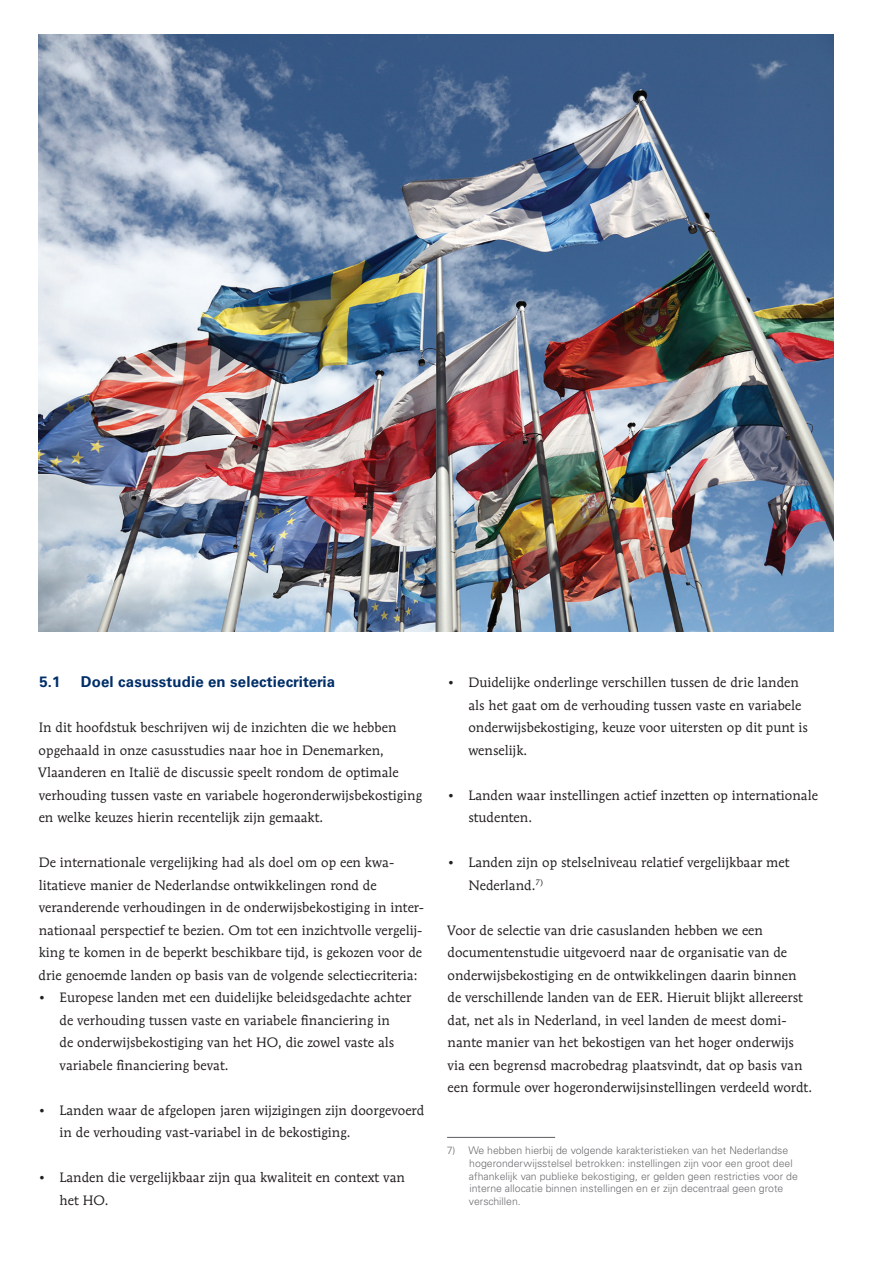
<style>
.page{position:relative;width:893px;height:1263px;background:#fff}
.page>*{position:absolute;margin:0;border:0;box-sizing:border-box;transform-origin:0 0}
.t1{font:700 15px "Univers LT Std";letter-spacing:.01em;color:#002e68}
.t2{font:13.5px/22.5px "Mendoza Roman Std";color:#231f20}
.t3{font:300 10.5px/12.6px "Univers LT Std";color:#6c6d70}
</style>
<div class="page">
<img style="left:38px;top:34px;width:795px;height:597px">
<hr style="left:447px;top:1137px;width:108px;height:1px;background:#6c6d70">
<p class="t1" style="left:39px;top:673px;width:23px">5.1</p>
<p class="t1" style="left:81px;top:673px;width:256px">Doel casusstudie en selectiecriteria</p>
<p class="t2" style="left:38px;top:716px;width:386px">In dit hoofdstuk beschrijven wij de inzichten die we hebben opgehaald in onze casusstudies naar hoe in Denemarken, Vlaanderen en Italië de discussie speelt rondom de optimale verhouding tussen vaste en variabele hogeronderwijsbekostiging en welke keuzes hierin recentelijk zijn gemaakt.</p>
<p class="t2" style="left:39px;top:851px;width:387px">De internationale vergelijking had als doel om op een kwa&shy;litatieve manier de Nederlandse ontwikkelingen rond de veranderende verhoudingen in de onderwijsbekostiging in inter&shy;nationaal perspectief te bezien. Om tot een inzichtvolle vergelij&shy;king te komen in de beperkt beschikbare tijd, is gekozen voor de drie genoemde landen op basis van de volgende selectiecriteria:</p>
<p class="t2" style="left:60px;top:986px;width:353px;text-indent:-21px">• Europese landen met een duidelijke beleidsgedachte achter de verhouding tussen vaste en variabele financiering in<br>de onderwijsbekostiging van het HO, die zowel vaste als variabele financiering bevat.</p>
<p class="t2" style="left:60px;top:1099px;width:366px;text-indent:-21px">• Landen waar de afgelopen jaren wijzigingen zijn doorgevoerd in de verhouding vast-variabel in de bekostiging.</p>
<p class="t2" style="left:60px;top:1166px;width:347px;text-indent:-21px">• Landen die vergelijkbaar zijn qua kwaliteit en context van het HO.</p>
<p class="t2" style="left:468px;top:671px;width:341px;text-indent:-21px">• Duidelijke onderlinge verschillen tussen de drie landen als het gaat om de verhouding tussen vaste en variabele onderwijsbekostiging, keuze voor uitersten op dit punt is wenselijk.</p>
<p class="t2" style="left:468px;top:784px;width:351px;text-indent:-21px">• Landen waar instellingen actief inzetten op internationale studenten.</p>
<p class="t2" style="left:468px;top:851px;width:323px;text-indent:-21px">• Landen zijn op stelselniveau relatief vergelijkbaar met<br>Nederland.<sup>7)</sup></p>
<p class="t2" style="left:447px;top:918px;width:367px">Voor de selectie van drie casuslanden hebben we een documentenstudie uitgevoerd naar de organisatie van de onderwijsbekostiging en de ontwikkelingen daarin binnen de verschillende landen van de EER. Hieruit blijkt allereerst dat, net als in Nederland, in veel landen de meest domi&shy;nante manier van het bekostigen van het hoger onderwijs via een begrensd macrobedrag plaatsvindt, dat op basis van een formule over hogeronderwijsinstellingen verdeeld wordt.</p>
<p class="t3" style="left:469px;top:1144px;width:330px;text-indent:-22px">7) We hebben hierbij de volgende karakteristieken van het Nederlandse hogeronderwijsstelsel betrokken: instellingen zijn voor een groot deel afhankelijk van publieke bekostiging, er gelden geen restricties voor de interne allocatie binnen instellingen en er zijn decentraal geen grote verschillen.</p>
</div>
